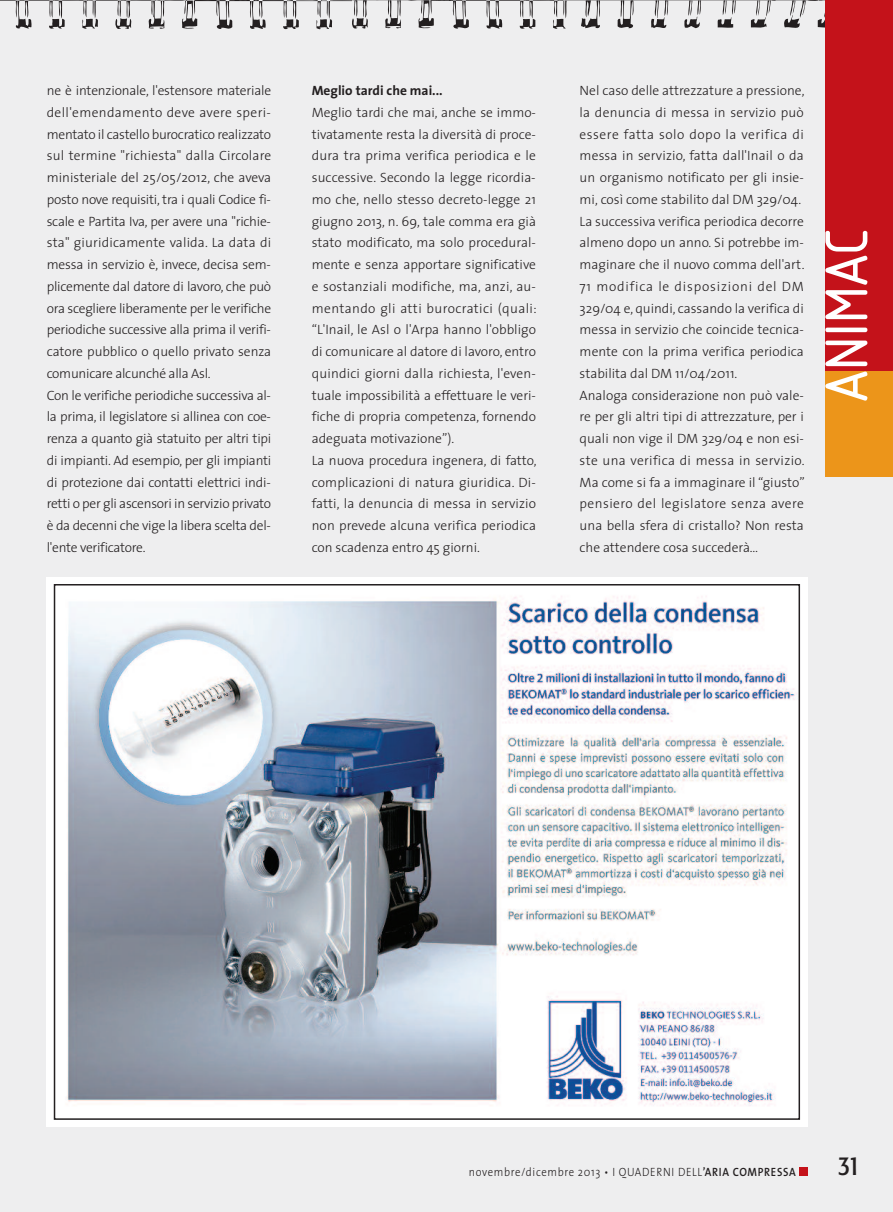
<style>
.page{position:relative;width:893px;height:1212px;background:#eeeeef}
.page>*{position:absolute;margin:0;border:0;box-sizing:border-box;transform-origin:0 0}
.t1{font:63px "Isonorm MN";color:#fff}
.t2{font:condensed 27px "Formata";color:#231f20}
.t3{font:300 13.5px/21.8px "The Sans";color:#231f20}
.t4{font:300 13.5px/21.8px "The Sans";letter-spacing:-.02em;color:#231f20}
.t5{font:700 13.5px "The Sans";color:#231f20}
.t6{font:300 12px "The Sans";letter-spacing:.06em;color:#231f20;scale:.9 1}
.s1{font-weight:600}
</style>
<div class="page">
<svg style="left:0;top:0;width:825px;height:29px"></svg>
<div style="left:825px;top:370px;width:68px;height:106px;background:#ec951a"></div>
<div style="left:825px;top:0;width:68px;height:370px;background:#c4121a"></div>
<div style="left:47px;top:578px;width:761px;height:549px;background:#fff"></div>
<img style="left:67px;top:596px;width:730px;height:510px">
<div style="left:799px;top:1167px;width:9px;height:8px;background:#c4121a"></div>
<p class="t4" style="left:47px;top:81px;width:226px">ne è intenzionale, l'estensore materiale dell'emendamento deve avere speri&shy;mentato il castello burocratico realizzato sul termine "richiesta" dalla Circolare ministeriale del 25/05/2012, che aveva posto nove requisiti, tra i quali Codice fi&shy;scale e Partita Iva, per avere una "richie&shy;sta" giuridicamente valida. La data di messa in servizio è, invece, decisa sem&shy;plicemente dal datore di lavoro, che può ora scegliere liberamente per le verifiche periodiche successive alla prima il verifi&shy;catore pubblico o quello privato senza comunicare alcunché alla Asl.<br>Con le verifiche periodiche successiva al&shy;la prima, il legislatore si allinea con coe&shy;renza a quanto già statuito per altri tipi di impianti. Ad esempio, per gli impianti di protezione dai contatti elettrici indi&shy;retti o per gli ascensori in servizio privato è da decenni che vige la libera scelta del&shy;l'ente verificatore.</p>
<p class="t5" style="left:312px;top:85px;width:132px">Meglio tardi che mai...</p>
<p class="t3" style="left:312px;top:103px;width:226px">Meglio tardi che mai, anche se immo&shy;tivatamente resta la diversità di proce&shy;dura tra prima verifica periodica e le successive. Secondo la legge ricordia&shy;mo che, nello stesso decreto-legge 21 giugno 2013, n. 69, tale comma era già stato modificato, ma solo procedural&shy;mente e senza apportare significative e sostanziali modifiche, ma, anzi, au&shy;mentando gli atti burocratici (quali: “L'Inail, le Asl o l'Arpa hanno l'obbligo di comunicare al datore di lavoro, entro quindici giorni dalla richiesta, l'even&shy;tuale impossibilità a effettuare le veri&shy;fiche di propria competenza, fornendo adeguata motivazione”).<br>La nuova procedura ingenera, di fatto, complicazioni di natura giuridica. Di&shy;fatti, la denuncia di messa in servizio non prevede alcuna verifica periodica con scadenza entro 45 giorni.</p>
<p class="t3" style="left:580px;top:81px;width:227px">Nel caso delle attrezzature a pressione, la denuncia di messa in servizio può essere fatta solo dopo la verifica di messa in servizio, fatta dall'Inail o da un organismo notificato per gli insie&shy;mi, così come stabilito dal DM 329/04.<br>La successiva verifica periodica decorre almeno dopo un anno. Si potrebbe im&shy;maginare che il nuovo comma dell'art.<br>71 modifica le disposizioni del DM 329/04 e, quindi, cassando la verifica di messa in servizio che coincide tecnica&shy;mente con la prima verifica periodica stabilita dal DM 11/04/2011.<br>Analoga considerazione non può vale&shy;re per gli altri tipi di attrezzature, per i quali non vige il DM 329/04 e non esi&shy;ste una verifica di messa in servizio.<br>Ma come si fa a immaginare il “giusto” pensiero del legislatore senza avere una bella sfera di cristallo? Non resta che attendere cosa succederà…</p>
<h1 class="t1" style="left:809px;top:402px;width:174px;rotate:-90deg">ANIMAC</h1>
<p class="t6" style="left:469px;top:1167px;width:365px">novembre/dicembre 2013 • I QUADERNI DELL<span class="s1">’ARIA COMPRESSA</span></p>
<h2 class="t2" style="left:838px;top:1154px;width:24px">31</h2>
</div>
